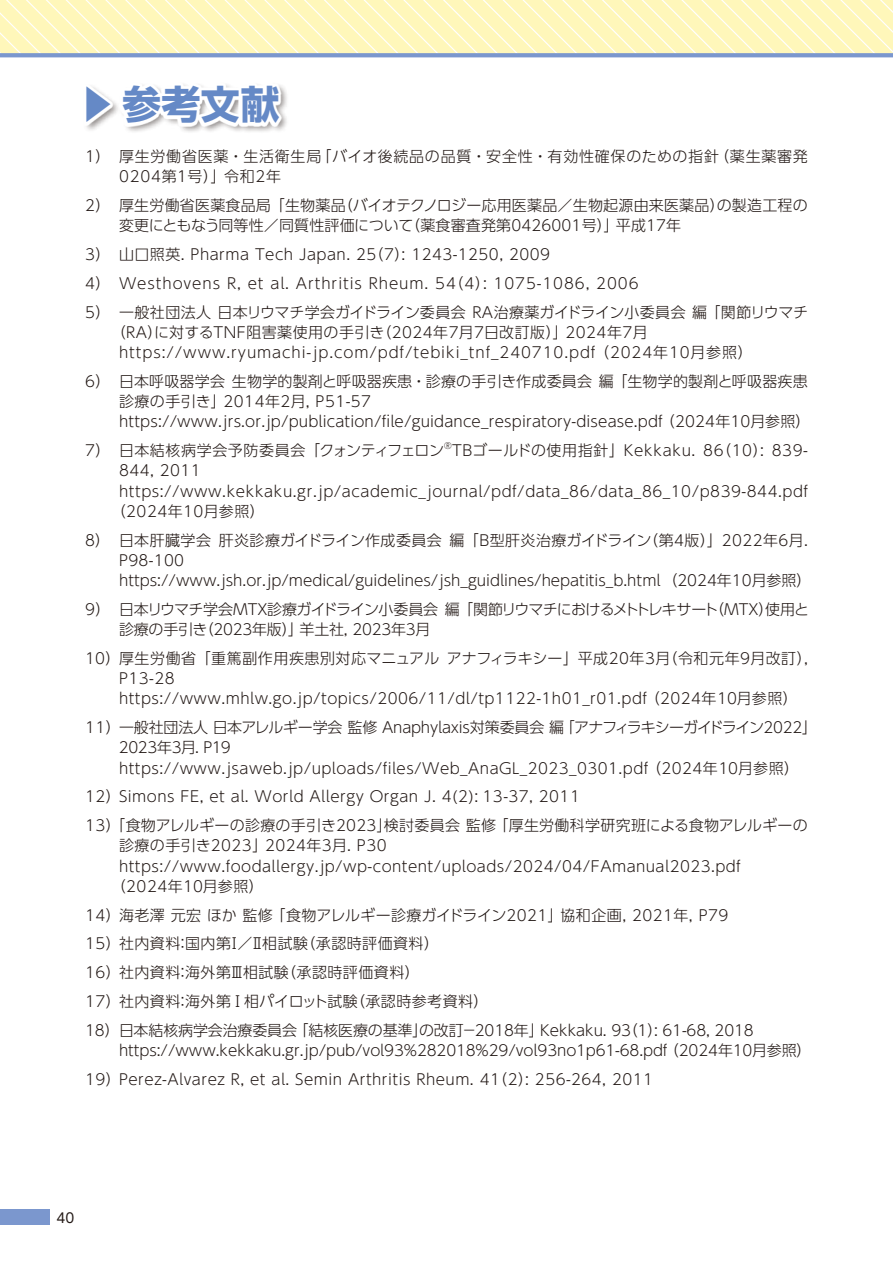
<style>
.page{position:relative;width:893px;height:1263px;background:#fff}
.page>*{position:absolute;margin:0;border:0;box-sizing:border-box;transform-origin:0 0}
.t1{font:700 39px "UD Shin Go Pro";color:#6589c6}
.t2{font:300 15px/28.8px "UD Shin Go Pro";letter-spacing:.03em;color:#221815}
.t3{font:300 15px/20.2px "UD Shin Go Pro";letter-spacing:.01em;color:#221815}
.t4{font:300 15px/20.2px "UD Shin Go Pro";color:#221815}
.t5{font:300 15px/20.2px "UD Shin Go Pro";letter-spacing:-.01em;color:#221815}
.t6{font:300 15px/28.8px "UD Shin Go Pro";letter-spacing:-.005em;color:#221815}
.t7{font:300 15px/20.2px "UD Shin Go Pro";letter-spacing:.06em;color:#221815}
.t8{font:300 15px/20.2px "UD Shin Go Pro";letter-spacing:-.02em;color:#221815}
.t9{font:300 15px/20.2px "UD Shin Go Pro";letter-spacing:.05em;color:#221815}
.t10{font:13.5px "UD Shin Go Pro";color:#221815}
.t11{font:300 8.7px "UD Shin Go Pro";color:#221815}
</style>
<div class="page">
<div style="left:0;top:1209px;width:50px;height:16px;background:#7b97ce"></div>
<svg style="left:0;top:0;width:893px;height:53px;background:#fff7bf"></svg>
<svg style="left:0;top:53px;width:893px;height:4px;background:#7f9acd"></svg>
<div style="left:83px;top:82px;width:207px;height:52px;background:#221815;opacity:.5"></div>
<div style="left:83px;top:82px;width:199px;height:45px;background:#fff"></div>
<h1 class="t1" style="left:78px;top:73px;width:203px">▶参考文献</h1>
<p class="t9" style="left:119px;top:146px;width:690px;text-indent:-34px">1）厚生労働省医薬・生活衛生局「バイオ後続品の品質・安全性・有効性確保のための指針（薬生薬審発<br>0204第１号）」令和2年</p>
<p class="t3" style="left:119px;top:195px;width:690px;text-indent:-34px">2）厚生労働省医薬食品局 「生物薬品（バイオテクノロジー応用医薬品／生物起源由来医薬品）の製造工程の変更にともなう同等性／同質性評価について（薬食審査発第0426001号）」平成17年</p>
<p class="t2" style="left:85px;top:239px;width:725px">3）山口照英. Pharma Tech Japan. 25（7）: 1243-1250, 2009<br>4） Westhovens R, et al. Arthritis Rheum. 54（4）: 1075-1086, 2006<br>5）一般社団法人 日本リウマチ学会ガイドライン委員会 RA治療薬ガイドライン小委員会 編 「関節リウマチ</p>
<p class="t7" style="left:119px;top:321px;width:635px;text-indent:-8px">（RA）に対するTNF阻害薬使用の手引き（2024年7月7日改訂版）」2024年7月https://www.ryumachi-jp.com/pdf/tebiki_tnf_240710.pdf （2024年10月参照）</p>
<p class="t3" style="left:119px;top:370px;width:693px;text-indent:-34px">6）日本呼吸器学会 生物学的製剤と呼吸器疾患・診療の手引き作成委員会 編 「生物学的製剤と呼吸器疾患診療の手引き」2014年2月, P51-57 https://www.jrs.or.jp/publication/file/guidance_respiratory-disease.pdf （2024年10月参照）</p>
<p class="t2" style="left:85px;top:435px;width:360px">7）日本結核病学会予防委員会 「クォンティフェロン</p>
<p class="t11" style="left:444px;top:438px;width:9px">®</p>
<p class="t2" style="left:452px;top:435px;width:357px">TBゴールドの使用指針」Kekkaku. 86（10）: 839-</p>
<p class="t2" style="left:119px;top:456px;width:83px">844, 2011</p>
<p class="t2" style="left:119px;top:476px;width:690px">https://www.kekkaku.gr.jp/academic_journal/pdf/data_86/data_86_10/p839-844.pdf</p>
<p class="t2" style="left:111px;top:496px;width:155px">（2024年10月参照）</p>
<p class="t4" style="left:119px;top:529px;width:694px;text-indent:-34px">8）日本肝臓学会 肝炎診療ガイドライン作成委員会 編 「B型肝炎治療ガイドライン（第4版）」2022年6月.<br>P98-100<br>https://www.jsh.or.jp/medical/guidelines/jsh_guidlines/hepatitis_b.html （2024年10月参照）</p>
<p class="t8" style="left:119px;top:598px;width:691px;text-indent:-34px">9）日本リウマチ学会MTX診療ガイドライン小委員会 編 「関節リウマチにおけるメトトレキサート（MTX）使用と診療の手引き（2023年版）」羊土社, 2023年3月</p>
<p class="t2" style="left:119px;top:647px;width:694px;line-height:20.2px;text-indent:-34px">10）厚生労働省 「重篤副作用疾患別対応マニュアル アナフィラキシー」平成20年3月（令和元年9月改訂）,<br>P13-28<br>https://www.mhlw.go.jp/topics/2006/11/dl/tp1122-1h01_r01.pdf （2024年10月参照）</p>
<p class="t5" style="left:119px;top:717px;width:700px;text-indent:-34px">11）一般社団法人 日本アレルギー学会 監修 Anaphylaxis対策委員会 編 「アナフィラキシーガイドライン2022」<br>2023年3月. P19<br>https://www.jsaweb.jp/uploads/files/Web_AnaGL_2023_0301.pdf （2024年10月参照）</p>
<p class="t2" style="left:85px;top:782px;width:724px">12）Simons FE, et al. World Allergy Organ J. 4(2): 13-37, 2011<br>13）「食物アレルギーの診療の手引き2023」検討委員会 監修 「厚生労働科学研究班による食物アレルギーの</p>
<p class="t2" style="left:119px;top:831px;width:269px">診療の手引き2023」2024年3月. P30</p>
<p class="t2" style="left:119px;top:851px;width:623px">https://www.foodallergy.jp/wp-content/uploads/2024/04/FAmanual2023.pdf</p>
<p class="t2" style="left:111px;top:871px;width:155px">（2024年10月参照）</p>
<p class="t2" style="left:85px;top:900px;width:670px">14）海老澤 元宏 ほか 監修 「食物アレルギー診療ガイドライン2021」協和企画, 2021年, P79<br>15）社内資料：国内第Ⅰ／Ⅱ相試験（承認時評価資料）<br>16）社内資料：海外第Ⅲ相試験（承認時評価資料）<br>17）社内資料：海外第Ⅰ相パイロット試験（承認時参考資料）<br>18）日本結核病学会治療委員会 「結核医療の基準」の改訂−2018年」Kekkaku. 93（1）: 61-68, 2018</p>
<p class="t6" style="left:85px;top:1035px;width:728px;text-indent:34px">https://www.kekkaku.gr.jp/pub/vol93%282018%29/vol93no1p61-68.pdf （2024年10月参照）<br>19）Perez-Alvarez R, et al. Semin Arthritis Rheum. 41（2）: 256-264, 2011</p>
<p class="t10" style="left:57px;top:1206px;width:19px">40</p>
</div>
